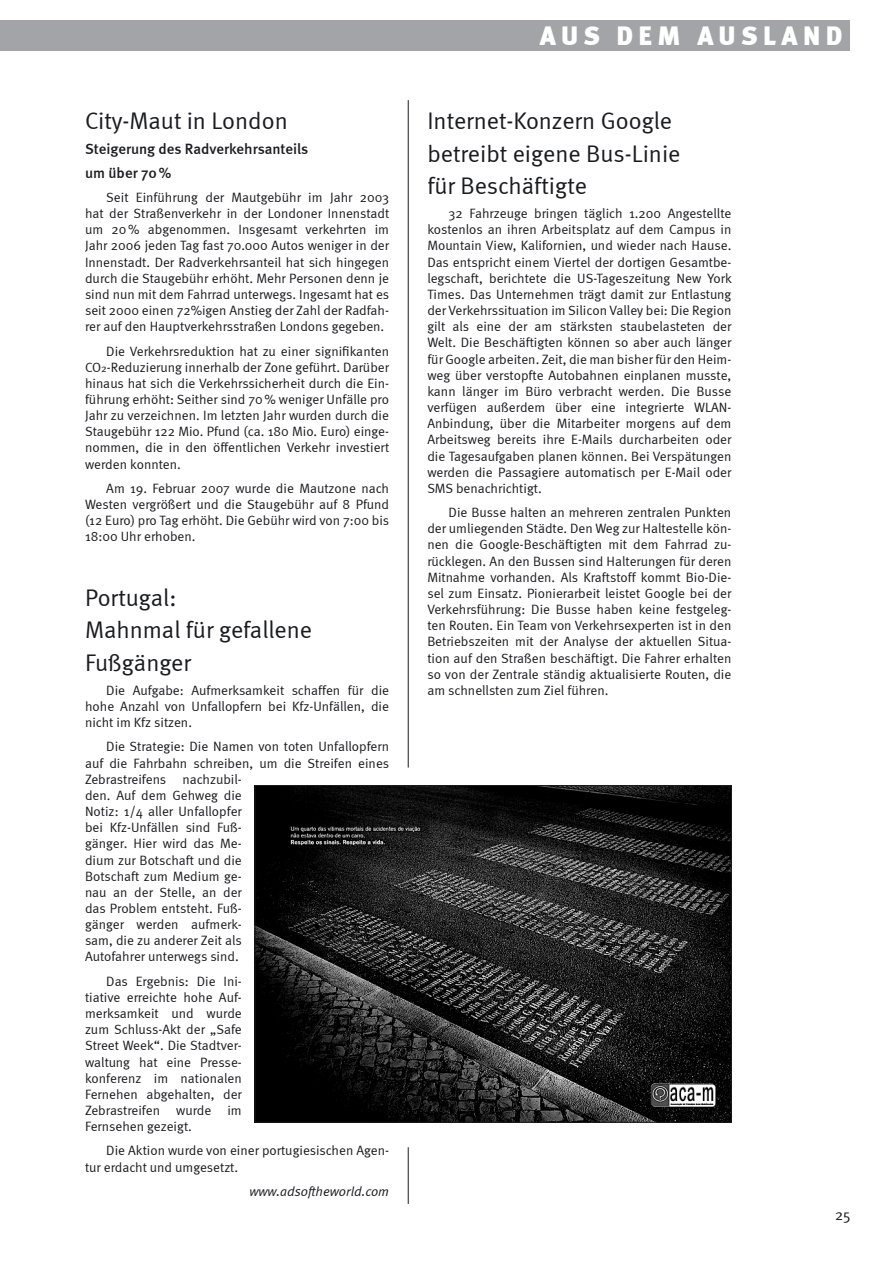
<style>
.page{position:relative;width:893px;height:1263px;background:#fff}
.page>*{position:absolute;margin:0;border:0;box-sizing:border-box;transform-origin:0 0}
.t1{font:900 27px "Meta";letter-spacing:.2em;color:#fff}
.t2{font:24px/32.2px "Meta Normal";color:#1b1c20}
.t3{font:500 15px/24.3px "Meta";letter-spacing:-.005em;color:#1b1c20}
.t4{font:15px "Meta Normal";color:#1b1c20}
.t5{font:13.5px/16.2px "Meta Normal";color:#1b1c20;text-align:justify}
.t6{font:italic 13.5px "Meta Normal";color:#1b1c20}
.s1{font-size:10.5px}
</style>
<div class="page">
<div style="left:0;top:20px;width:850px;height:30px;background:#a3a4a8"></div>
<hr style="left:408px;top:100px;width:1px;height:667px;background:#1b1c20">
<hr style="left:408px;top:1147px;width:1px;height:57px;background:#1b1c20">
<img style="left:257px;top:787px;width:473px;height:334px">
<div style="left:255px;top:785px;width:477px;height:338px;border:1px solid #1b1c20"></div>
<h2 class="t2" style="left:85px;top:105px;width:204px">City-Maut in London</h2>
<p class="t3" style="left:85px;top:136px;width:225px">Steigerung des Radverkehrsanteils um über 70%</p>
<p class="t5" style="left:85px;top:189px;width:306px;text-indent:21px">Seit Einführung der Mautgebühr im Jahr 2003 hat der Straßenverkehr in der Londoner Innenstadt um 20% abgenommen. Insgesamt verkehrten im Jahr 2006 jeden Tag fast 70.000 Autos weniger in der Innenstadt. Der Radverkehrsanteil hat sich hingegen durch die Staugebühr erhöht. Mehr Personen denn je sind nun mit dem Fahrrad unterwegs. Ingesamt hat es seit 2000 einen 72%igen Anstieg der Zahl der Radfah&shy;rer auf den Hauptverkehrsstraßen Londons gegeben.</p>
<p class="t5" style="left:85px;top:343px;width:306px;text-indent:21px">Die Verkehrsreduktion hat zu einer signifikanten CO<span class="s1">2</span>-Reduzierung innerhalb der Zone geführt. Darüber hinaus hat sich die Verkehrssicherheit durch die Ein&shy;führung erhöht: Seither sind 70% weniger Unfälle pro Jahr zu verzeichnen. Im letzten Jahr wurden durch die Staugebühr 122 Mio. Pfund (ca. 180 Mio. Euro) einge&shy;nommen, die in den öffentlichen Verkehr investiert werden konnten.</p>
<p class="t5" style="left:85px;top:480px;width:306px;text-indent:21px">Am 19. Februar 2007 wurde die Mautzone nach Westen vergrößert und die Staugebühr auf 8 Pfund (12 Euro) pro Tag erhöht. Die Gebühr wird von 7:00 bis 18:00 Uhr erhoben.</p>
<h2 class="t2" style="left:85px;top:581px;width:229px">Portugal:<br>Mahnmal für gefallene<br>Fußgänger</h2>
<p class="t5" style="left:85px;top:682px;width:306px;text-indent:21px">Die Aufgabe: Aufmerksamkeit schaffen für die hohe Anzahl von Unfallopfern bei Kfz-Unfällen, die nicht im Kfz sitzen.</p>
<p class="t5" style="left:85px;top:738px;width:306px;text-align:left;text-indent:21px">Die Strategie: Die Namen von toten Unfallopfern auf die Fahrbahn schreiben, um die Streifen eines<br>Zebrastreifens nachzubil-<br>den. Auf dem Gehweg die<br>Notiz: 1/4 aller Unfallopfer<br>bei Kfz-Unfällen sind Fuß-<br>gänger. Hier wird das Me-<br>dium zur Botschaft und die<br>Botschaft zum Medium ge-<br>nau an der Stelle, an der<br>das Problem entsteht. Fuß-<br>gänger werden aufmerk-<br>sam, die zu anderer Zeit als<br>Autofahrer unterwegs sind.</p>
<p class="t5" style="left:85px;top:973px;width:158px;text-indent:21px">Das Ergebnis: Die Ini‑ tiative erreichte hohe Auf&shy;merksamkeit und wurde zum Schluss-Akt der „Safe Street Week“. Die Stadtver&shy;waltung hat eine Presse‑ konferenz im nationalen Fernehen abgehalten, der Zebrastreifen wurde im Fernsehen gezeigt.</p>
<p class="t5" style="left:85px;top:1142px;width:306px;text-indent:21px">Die Aktion wurde von einer portugiesischen Agen&shy;tur erdacht und umgesetzt.</p>
<p class="t6" style="left:249px;top:1183px;width:141px">www.adsoftheworld.com</p>
<h1 class="t1" style="left:540px;top:19px;width:304px">AUS DEM AUSLAND</h1>
<h2 class="t2" style="left:427px;top:105px;width:255px">Internet-Konzern Google betreibt eigene Bus-Linie für Beschäftigte</h2>
<p class="t5" style="left:427px;top:205px;width:306px;text-indent:21px">32 Fahrzeuge bringen täglich 1.200 Angestellte kostenlos an ihren Arbeitsplatz auf dem Campus in Mountain View, Kalifornien, und wieder nach Hause.<br>Das entspricht einem Viertel der dortigen Gesamtbe&shy;legschaft, berichtete die US-Tageszeitung New York Times. Das Unternehmen trägt damit zur Entlastung der Verkehrssituation im Silicon Valley bei: Die Region gilt als eine der am stärksten staubelasteten der Welt. Die Beschäftigten können so aber auch länger für Google arbeiten. Zeit, die man bisher für den Heim&shy;weg über verstopfte Autobahnen einplanen musste, kann länger im Büro verbracht werden. Die Busse verfügen außerdem über eine integrierte WLAN-Anbindung, über die Mitarbeiter morgens auf dem Arbeitsweg bereits ihre E-Mails durcharbeiten oder die Tagesaufgaben planen können. Bei Verspätungen werden die Passagiere automatisch per E-Mail oder SMS benachrichtigt.</p>
<p class="t5" style="left:427px;top:504px;width:306px;text-indent:21px">Die Busse halten an mehreren zentralen Punkten der umliegenden Städte. Den Weg zur Haltestelle kön&shy;nen die Google-Beschäftigten mit dem Fahrrad zu&shy;rücklegen. An den Bussen sind Halterungen für deren Mitnahme vorhanden. Als Kraftstoff kommt Bio-Die&shy;sel zum Einsatz. Pionierarbeit leistet Google bei der Verkehrsführung: Die Busse haben keine festgeleg&shy;ten Routen. Ein Team von Verkehrsexperten ist in den Betriebszeiten mit der Analyse der aktuellen Situa‑ tion auf den Straßen beschäftigt. Die Fahrer erhalten so von der Zentrale ständig aktualisierte Routen, die am schnellsten zum Ziel führen.</p>
<p class="t4" style="left:835px;top:1206px;width:15px">25</p>
</div>
